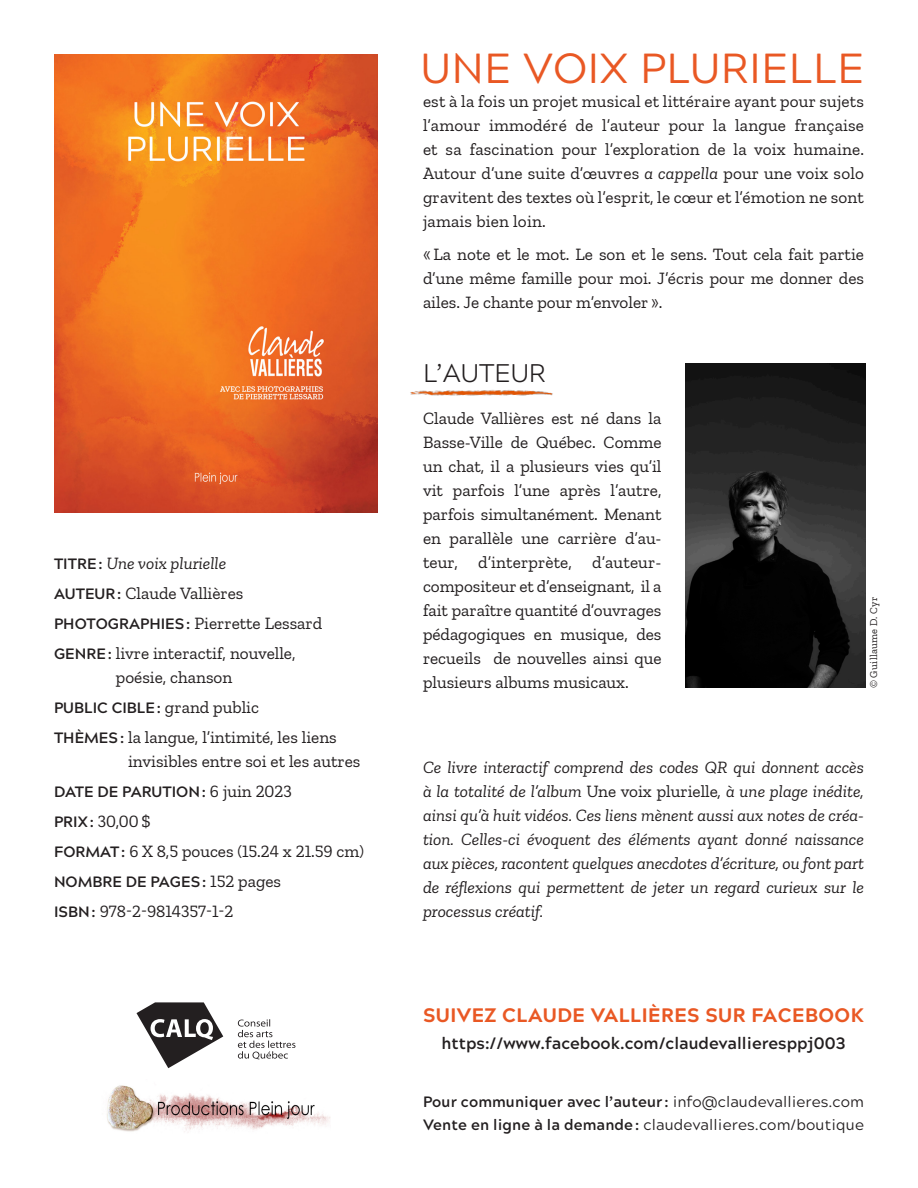
<style>
.page{position:relative;width:918px;height:1188px;background:#fff}
.page>*{position:absolute;margin:0;border:0;box-sizing:border-box;transform-origin:0 0}
.t1{font:42px "Acherus Grotesque";letter-spacing:.01em;color:#e95824}
.t2{font:300 25.5px "Acherus Grotesque";color:#231f20}
.t3{font:800 19.5px "Acherus Grotesque";letter-spacing:.02em;color:#e95824}
.t4{font:17.25px/24px "Zilla Slab";color:#231f20;text-align:justify}
.t5{font:italic 17.25px/24px "Zilla Slab";color:#231f20;text-align:justify}
.t6{font:700 16.5px "Acherus Grotesque";color:#231f20}
.t7{font:700 15px "Acherus Grotesque";color:#231f20}
.t8{font:15px "Acherus Grotesque";letter-spacing:.01em;color:#231f20}
.courant_flush_left{font:10.5px "Zilla Slab";letter-spacing:.03em;color:#231f20}
.s1{font-family:"Acherus Grotesque";font-weight:700;font-style:normal;font-size:15px}
.s2{font-family:"Acherus Grotesque";font-weight:700;font-size:15px}
.s3{font-family:"Zilla Slab";font-weight:400;font-size:17.25px}
.s4{font-style:italic}
.s5{font-style:normal}
.s6{font-weight:400}
.s7{font-weight:700}
</style>
<div class="page">
<img style="left:107px;top:1085px;width:223px;height:47px">
<svg style="left:238px;top:1019px;width:58px;height:41px"></svg>
<svg style="left:136px;top:1002px;width:87px;height:66px"></svg>
<img style="left:410px;top:390px;width:143px;height:6px">
<img style="left:686px;top:364px;width:180px;height:324px">
<img style="left:54px;top:54px;width:324px;height:459px">
<p class="t5" style="left:54px;top:551px;width:174px"><span class="s1">TITRE:</span> Une voix plurielle</p>
<p class="t4" style="left:54px;top:581px;width:191px"><span class="s2">AUTEUR:</span> Claude Vallières</p>
<p class="t4" style="left:54px;top:611px;width:270px"><span class="s2">PHOTOGRAPHIES:</span> Pierrette Lessard</p>
<p class="t4" style="left:54px;top:641px;width:243px;text-align:center"><span class="s2">GENRE:</span> livre interactif, nouvelle, poésie, chanson</p>
<p class="t7" style="left:54px;top:695px;width:207px">PUBLIC CIBLE: <span class="s3">grand public</span></p>
<p class="t4" style="left:128px;top:725px;width:234px;text-indent:-74px"><span class="s2">THÈMES:</span> la langue, l’intimité, les liens invisibles entre soi et les autres</p>
<p class="t7" style="left:54px;top:779px;width:239px">DATE DE PARUTION: <span class="s3">6 juin 2023</span></p>
<p class="t4" style="left:54px;top:809px;width:98px"><span class="s2">PRIX:</span> 30,00 $</p>
<p class="t4" style="left:54px;top:839px;width:311px"><span class="s2">FORMAT:</span> 6 X 8,5 pouces (15.24 x 21.59 cm)</p>
<p class="t7" style="left:54px;top:868px;width:229px">NOMBRE DE PAGES: <span class="s3">152 pages</span></p>
<p class="t4" style="left:54px;top:899px;width:181px"><span class="s2">ISBN:</span> 978-2-9814357-1-2</p>
<p class="t1" style="left:421px;top:33px;width:445px">UNE VOIX PLURIELLE</p>
<p class="t4" style="left:423px;top:90px;width:443px">est à la fois un projet musical et littéraire ayant pour sujets l’amour immodéré de l’auteur pour la langue française et sa fascination pour l’exploration de la voix humaine.<br>Autour d’une suite d’œuvres <span class="s4">a cappella</span> pour une voix solo gravitent des textes où l’esprit, le cœur et l’émotion ne sont jamais bien loin.</p>
<p class="t4" style="left:423px;top:243px;width:443px">« La note et le mot. Le son et le sens. Tout cela fait partie d’une même famille pour moi. J’écris pour me donner des ailes. Je chante pour m’envoler ».</p>
<p class="t2" style="left:423px;top:352px;width:125px">L’AUTEUR</p>
<p class="t4" style="left:423px;top:406px;width:240px">Claude Vallières est né dans la Basse-Ville de Québec. Comme un chat, il a plusieurs vies qu’il vit parfois l’une après l’autre, parfois simultanément. Menant en parallèle une carrière d’au&shy;teur, d’interprète, d’auteur&shy;compositeur et d’enseignant, il a fait paraître quantité d’ouvrages pédagogiques en musique, des recueils de nouvelles ainsi que plusieurs albums musicaux.</p>
<p class="courant_flush_left" style="left:868px;top:688px;width:92px;rotate:-90deg">© Guillaume D. Cyr</p>
<p class="t5" style="left:423px;top:755px;width:443px">Ce livre interactif comprend des codes QR qui donnent accès à la totalité de l’album <span class="s5">Une voix plurielle</span>, à une plage inédite, ainsi qu’à huit vidéos. Ces liens mènent aussi aux notes de créa&shy;tion. Celles-ci évoquent des éléments ayant donné naissance aux pièces, racontent quelques anecdotes d’écriture, ou font part de réflexions qui permettent de jeter un regard curieux sur le processus créatif.</p>
<p class="t3" style="left:423px;top:998px;width:442px">SUIVEZ CLAUDE VALLIÈRES SUR FACEBOOK</p>
<p class="t6" style="left:442px;top:1029px;width:405px">https://www.facebook.com/claudevallieresppj003</p>
<p class="t7" style="left:423px;top:1089px;width:442px">Pour communiquer avec l’auteur : <span class="s6">info@claudevallieres.com</span></p>
<p class="t8" style="left:423px;top:1112px;width:443px"><span class="s7">Vente en ligne à la demande:</span> claudevallieres.com/boutique</p>
</div>
